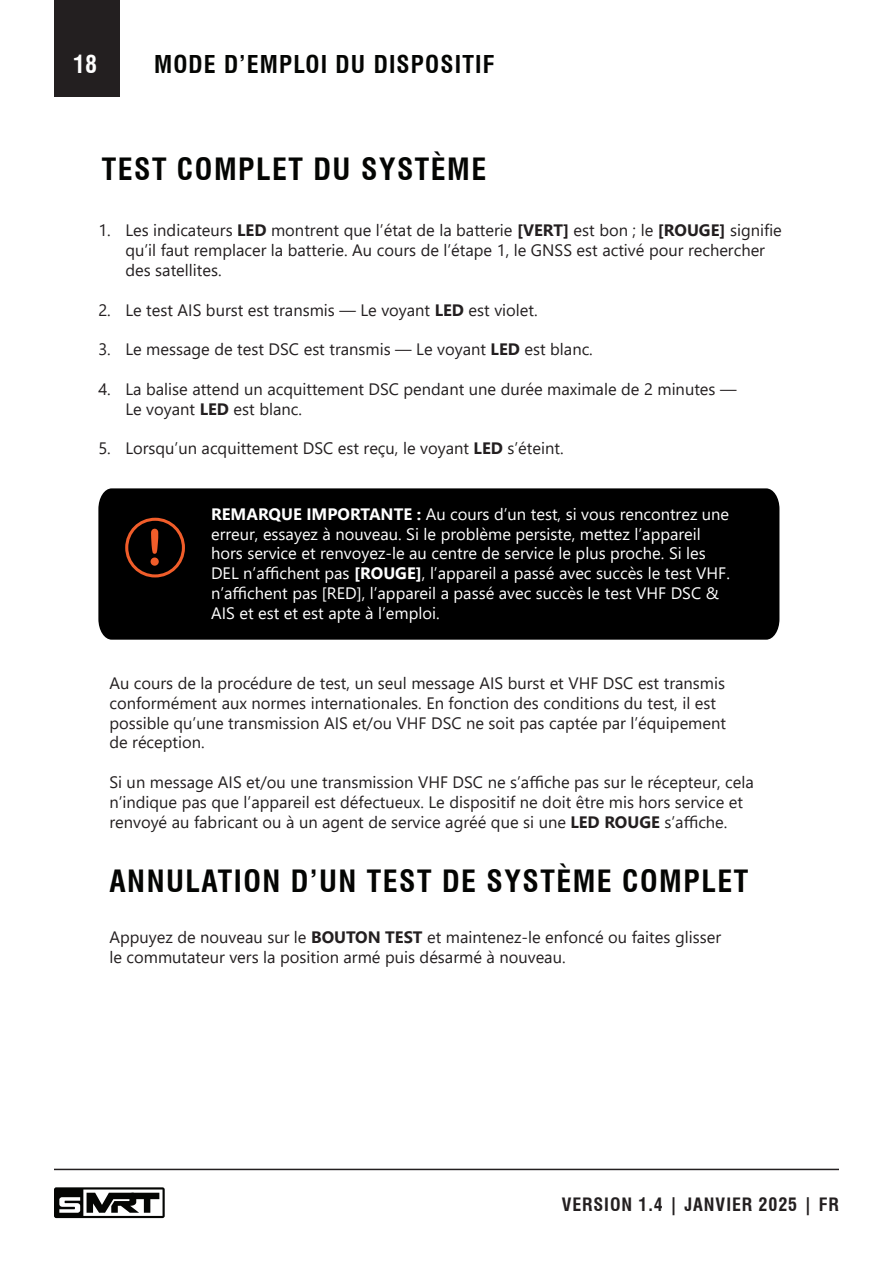
<style>
.page{position:relative;width:893px;height:1263px;background:#fff}
.page>*{position:absolute;margin:0;border:0;box-sizing:border-box;transform-origin:0 0}
.t1{font:700 condensed 30px "Swiss 721 BT";letter-spacing:.05em;color:#040503}
.t2{font:700 condensed 24px "Swiss 721 BT";letter-spacing:.05em;color:#040503}
.t3{font:700 condensed 24px "Swiss 721 BT";color:#fff}
.t4{font:700 condensed 18px "Swiss 721 BT";letter-spacing:.05em;color:#231f20}
.t5{font:16.5px/19.8px "Segoe UI";color:#231f20}
.t6{font:16.5px/19.8px "Segoe UI";color:#fff}
.s1{font-weight:700}
</style>
<div class="page">
<hr style="left:54px;top:1169px;width:785px;height:1px;background:#231f20">
<div style="left:54px;top:0;width:65px;height:97px;background:#231f20"></div>
<svg style="left:54px;top:1187px;width:111px;height:31px"></svg>
<div style="left:98px;top:488px;width:681px;height:152px;background:#000"></div>
<div style="left:125px;top:518px;width:60px;height:59px;border:3px solid #f15d2a;border-radius:50%"></div>
<svg style="left:151px;top:529px;width:7px;height:25px"></svg>
<div style="left:151px;top:557px;width:8px;height:9px;background:#f15d2a;border-radius:50%"></div>
<p class="t3" style="left:73px;top:50px;width:25px">18</p>
<p class="t2" style="left:154px;top:50px;width:342px">MODE D’EMPLOI DU DISPOSITIF</p>
<p class="t1" style="left:102px;top:151px;width:386px">TEST COMPLET DU SYSTÈME</p>
<p class="t5" style="left:125px;top:219px;width:658px;text-indent:-27px">1. Les indicateurs <span class="s1">LED</span> montrent que l’état de la batterie <span class="s1">[VERT]</span> est bon ; le <span class="s1">[ROUGE]</span> signifie qu’il faut remplacer la batterie. Au cours de l’étape 1, le GNSS est activé pour rechercher des satellites.</p>
<p class="t5" style="left:98px;top:298px;width:441px">2. Le test AIS burst est transmis — Le voyant <span class="s1">LED</span> est violet.</p>
<p class="t5" style="left:98px;top:338px;width:496px">3. Le message de test DSC est transmis — Le voyant <span class="s1">LED</span> est blanc.</p>
<p class="t5" style="left:125px;top:377px;width:613px;text-indent:-27px">4. La balise attend un acquittement DSC pendant une durée maximale de 2 minutes —<br>Le voyant <span class="s1">LED</span> est blanc.</p>
<p class="t5" style="left:98px;top:437px;width:467px">5. Lorsqu’un acquittement DSC est reçu, le voyant <span class="s1">LED</span> s’éteint.</p>
<p class="t6" style="left:211px;top:503px;width:520px"><span class="s1">REMARQUE IMPORTANTE :</span> Au cours d’un test, si vous rencontrez une erreur, essayez à nouveau. Si le problème persiste, mettez l’appareil hors service et renvoyez-le au centre de service le plus proche. Si les DEL n’affichent pas <span class="s1">[ROUGE]</span>, l’appareil a passé avec succès le test VHF. n’affichent pas [RED], l’appareil a passé avec succès le test VHF DSC &amp; AIS et est et est apte à l’emploi.</p>
<p class="t5" style="left:109px;top:672px;width:618px">Au cours de la procédure de test, un seul message AIS burst et VHF DSC est transmis conformément aux normes internationales. En fonction des conditions du test, il est possible qu’une transmission AIS et/ou VHF DSC ne soit pas captée par l’équipement de réception.</p>
<p class="t5" style="left:109px;top:771px;width:646px">Si un message AIS et/ou une transmission VHF DSC ne s’affiche pas sur le récepteur, cela n’indique pas que l’appareil est défectueux. Le dispositif ne doit être mis hors service et renvoyé au fabricant ou à un agent de service agréé que si une <span class="s1">LED ROUGE</span> s’affiche.</p>
<p class="t1" style="left:109px;top:863px;width:640px">ANNULATION D’UN TEST DE SYSTÈME COMPLET</p>
<p class="t5" style="left:109px;top:925px;width:613px">Appuyez de nouveau sur le <span class="s1">BOUTON TEST</span> et maintenez-le enfoncé ou faites glisser le commutateur vers la position armé puis désarmé à nouveau.</p>
<p class="t4" style="left:562px;top:1193px;width:279px">VERSION 1.4 | JANVIER 2025 | FR</p>
</div>
